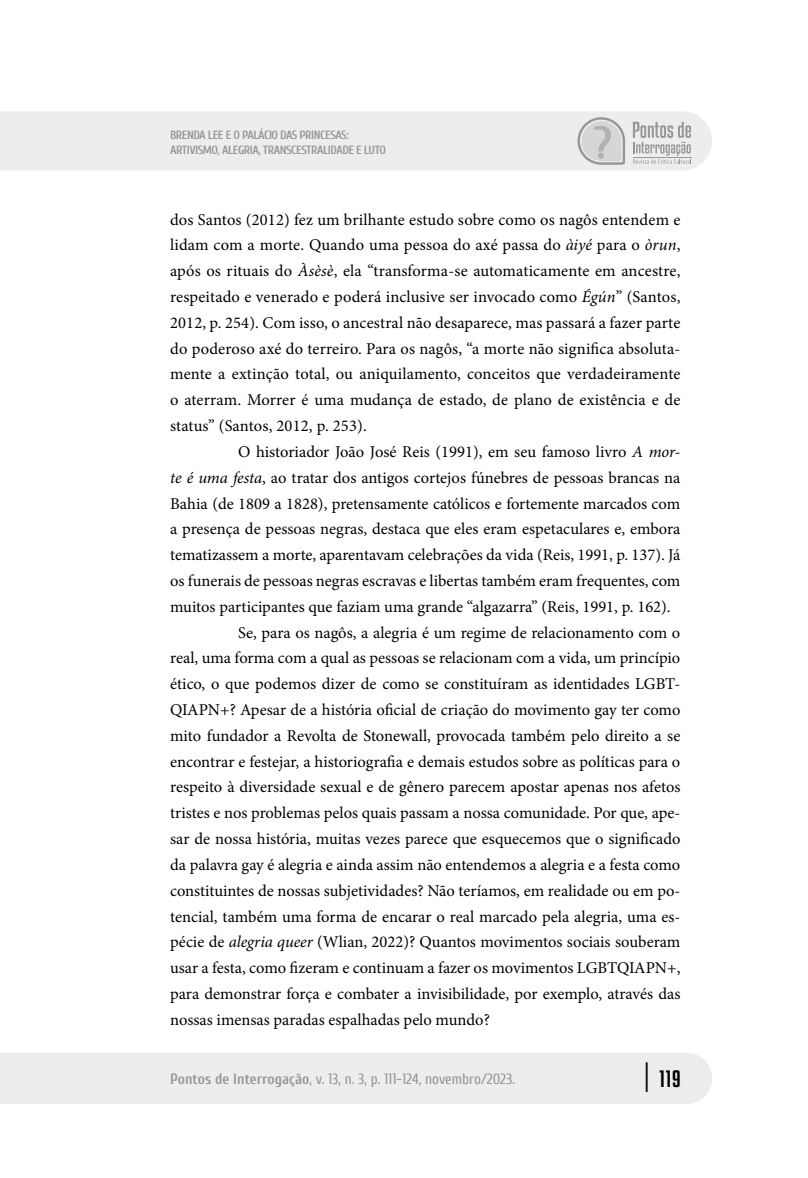
<style>
.page{position:relative;width:808px;height:1178px;background:#fff}
.page>*{position:absolute;margin:0;border:0;box-sizing:border-box;transform-origin:0 0}
.t1{font:21px "Kenyan Coffee Rg";color:#000}
.t2{font:16.5px "Minion Pro";color:#000}
.t3{font:15px "Cuprum";color:#969999}
.t4{font:700 12px/14.4px "Cuprum";letter-spacing:-.04em;color:#969999}
.s1{font-style:italic}
.s2{font-weight:700}
.s3{font-size:26.85px}
</style>
<div class="page">
<div style="left:0;top:1053px;width:712px;height:51px;background:#ededed"></div>
<div style="left:0;top:111px;width:712px;height:60px;background:#ededed"></div>
<svg style="left:633px;top:122px;width:58px;height:42px;background:#cecfcf"></svg>
<hr style="left:633px;top:157px;width:58px;height:1px;background:#969999">
<svg style="left:577px;top:117px;width:48px;height:48px;background:#cecece"></svg>
<p class="t4" style="left:170px;top:127px;width:217px">BRENDA LEE E O PALÁCIO DAS PRINCESAS:<br>ARTIVISMO, ALEGRIA, TRANSCESTRALIDADE E LUTO</p>
<p class="t2" style="left:170px;top:208px;width:512px">dos Santos (2012) fez um brilhante estudo sobre como os nagôs entendem e</p>
<p class="t2" style="left:170px;top:234px;width:512px">lidam com a morte. Quando uma pessoa do axé passa do <span class="s1">àiyé</span> para o <span class="s1">òrun</span>,</p>
<p class="t2" style="left:170px;top:260px;width:512px">após os rituais do <span class="s1">Àsèsè</span>, ela “transforma-se automaticamente em ancestre,</p>
<p class="t2" style="left:170px;top:286px;width:512px">respeitado e venerado e poderá inclusive ser invocado como <span class="s1">Égún</span>” (Santos,</p>
<p class="t2" style="left:170px;top:311px;width:512px">2012, p. 254). Com isso, o ancestral não desaparece, mas passará a fazer parte</p>
<p class="t2" style="left:170px;top:337px;width:512px">do poderoso axé do terreiro. Para os nagôs, “a morte não significa absoluta-</p>
<p class="t2" style="left:170px;top:363px;width:512px">mente a extinção total, ou aniquilamento, conceitos que verdadeiramente</p>
<p class="t2" style="left:170px;top:389px;width:512px">o aterram. Morrer é uma mudança de estado, de plano de existência e de</p>
<p class="t2" style="left:170px;top:415px;width:198px">status” (Santos, 2012, p. 253).</p>
<p class="t2" style="left:238px;top:441px;width:444px">O historiador João José Reis (1991), em seu famoso livro <span class="s1">A mor-</span></p>
<p class="t2" style="left:170px;top:466px;width:512px"><span class="s1">te é uma festa</span>, ao tratar dos antigos cortejos fúnebres de pessoas brancas na</p>
<p class="t2" style="left:170px;top:492px;width:512px">Bahia (de 1809 a 1828), pretensamente católicos e fortemente marcados com</p>
<p class="t2" style="left:170px;top:518px;width:512px">a presença de pessoas negras, destaca que eles eram espetaculares e, embora</p>
<p class="t2" style="left:170px;top:544px;width:512px">tematizassem a morte, aparentavam celebrações da vida (Reis, 1991, p. 137). Já</p>
<p class="t2" style="left:170px;top:570px;width:512px">os funerais de pessoas negras escravas e libertas também eram frequentes, com</p>
<p class="t2" style="left:170px;top:595px;width:502px">muitos participantes que faziam uma grande “algazarra” (Reis, 1991, p. 162).</p>
<p class="t2" style="left:238px;top:621px;width:444px">Se, para os nagôs, a alegria é um regime de relacionamento com o</p>
<p class="t2" style="left:170px;top:647px;width:512px">real, uma forma com a qual as pessoas se relacionam com a vida, um princípio</p>
<p class="t2" style="left:170px;top:673px;width:512px">ético, o que podemos dizer de como se constituíram as identidades LGBT-</p>
<p class="t2" style="left:170px;top:699px;width:512px">QIAPN+? Apesar de a história oficial de criação do movimento gay ter como</p>
<p class="t2" style="left:170px;top:724px;width:512px">mito fundador a Revolta de Stonewall, provocada também pelo direito a se</p>
<p class="t2" style="left:170px;top:750px;width:512px">encontrar e festejar, a historiografia e demais estudos sobre as políticas para o</p>
<p class="t2" style="left:170px;top:776px;width:512px">respeito à diversidade sexual e de gênero parecem apostar apenas nos afetos</p>
<p class="t2" style="left:170px;top:802px;width:512px">tristes e nos problemas pelos quais passam a nossa comunidade. Por que, ape-</p>
<p class="t2" style="left:170px;top:828px;width:512px">sar de nossa história, muitas vezes parece que esquecemos que o significado</p>
<p class="t2" style="left:170px;top:853px;width:512px">da palavra gay é alegria e ainda assim não entendemos a alegria e a festa como</p>
<p class="t2" style="left:170px;top:879px;width:512px">constituintes de nossas subjetividades? Não teríamos, em realidade ou em po-</p>
<p class="t2" style="left:170px;top:905px;width:512px">tencial, também uma forma de encarar o real marcado pela alegria, uma es-</p>
<p class="t2" style="left:170px;top:931px;width:512px">pécie de <span class="s1">alegria queer</span> (Wlian, 2022)? Quantos movimentos sociais souberam</p>
<p class="t2" style="left:170px;top:957px;width:512px">usar a festa, como fizeram e continuam a fazer os movimentos LGBTQIAPN+,</p>
<p class="t2" style="left:170px;top:982px;width:512px">para demonstrar força e combater a invisibilidade, por exemplo, através das</p>
<p class="t2" style="left:170px;top:1008px;width:321px">nossas imensas paradas espalhadas pelo mundo?</p>
<p class="t3" style="left:170px;top:1071px;width:346px"><span class="s2">Pontos de Interrogação</span>, v. 13, n. 3, p. 111-124, novembro/2023.</p>
<p class="t1" style="left:645px;top:1065px;width:37px"><span class="s3">|</span> 119</p>
</div>
